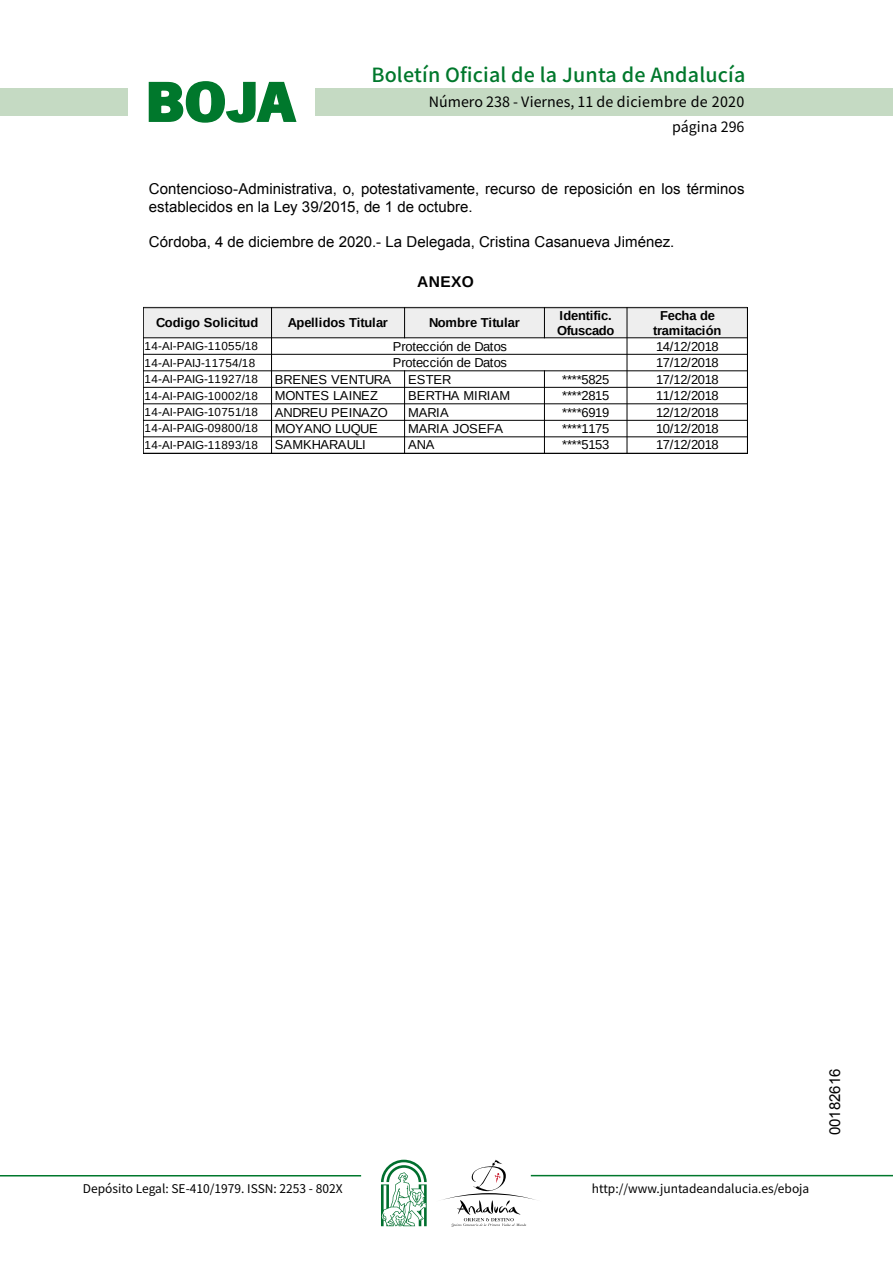
<style>
.page{position:relative;width:893px;height:1263px;background:#fff}
.page>*{position:absolute;margin:0;border:0;box-sizing:border-box;transform-origin:0 0}
.t1{font:700 57.75px "News Got T";color:#00782c;scale:1.14 1}
.t2{font:500 19.5px "Noto Sans HK";letter-spacing:.01em;color:#00782c}
.t3{font:700 15.45px "Liberation Sans";letter-spacing:.025em;color:#000}
.t4{font:15px/18px "Arial";color:#000}
.t5{font:14.25px/24.5px "Noto Sans HK";color:#000;text-align:right}
.t6{font:12.9px "Liberation Sans";letter-spacing:-.025em;color:#000}
.t7{font:700 12.9px/14.5px "Liberation Sans";letter-spacing:-.01em;color:#000}
.t8{font:12.9px "Liberation Sans";color:#000}
.t9{font:12.9px "Liberation Sans";letter-spacing:-.005em;color:#000}
.t10{font:12px "Noto Sans HK";color:#000}
.t11{font:11.7px "Liberation Sans";letter-spacing:.02em;color:#000}
</style>
<div class="page">
<div style="left:315px;top:88px;width:577px;height:28px;background:#c5dac3"></div>
<div style="left:0;top:88px;width:128px;height:28px;background:#c5dac3"></div>
<hr style="left:0;top:1175px;width:361px;height:2px;background:#00782c">
<hr style="left:531px;top:1175px;width:361px;height:1px;background:#00782c">
<svg style="left:148px;top:81px;width:149px;height:42px"></svg>
<svg style="left:442px;top:1160px;width:100px;height:67px"></svg>
<svg style="left:381px;top:1160px;width:45px;height:66px"></svg>
<div style="left:143px;top:307px;width:603px;height:30px;background:#eee"></div>
<hr style="left:143px;top:307px;width:605px;height:1px;background:#000">
<hr style="left:143px;top:307px;width:1px;height:147px;background:#000">
<hr style="left:271px;top:307px;width:1px;height:147px;background:#000">
<hr style="left:404px;top:307px;width:1px;height:31px;background:#000">
<hr style="left:544px;top:307px;width:1px;height:31px;background:#000">
<hr style="left:626px;top:307px;width:1px;height:147px;background:#000">
<hr style="left:747px;top:307px;width:1px;height:147px;background:#000">
<hr style="left:143px;top:337px;width:605px;height:1px;background:#000">
<hr style="left:143px;top:354px;width:605px;height:1px;background:#000">
<hr style="left:143px;top:370px;width:605px;height:1px;background:#000">
<hr style="left:404px;top:370px;width:1px;height:84px;background:#000">
<hr style="left:544px;top:370px;width:1px;height:84px;background:#000">
<hr style="left:143px;top:387px;width:605px;height:1px;background:#000">
<hr style="left:143px;top:403px;width:605px;height:1px;background:#000">
<hr style="left:143px;top:420px;width:605px;height:1px;background:#000">
<hr style="left:143px;top:436px;width:605px;height:1px;background:#000">
<hr style="left:143px;top:453px;width:605px;height:1px;background:#000">
<h1 class="t1" style="left:145px;top:68px;width:133px">BOJA</h1>
<h2 class="t2" style="left:371px;top:64px;width:375px">Boletín Oficial de la Junta de Andalucía</h2>
<p class="t5" style="left:429px;top:90px;width:317px">Número 238 - Viernes, 11 de diciembre de 2020 página 296</p>
<p class="t4" style="left:149px;top:180px;width:597px">Contencioso-Administrativa, o, potestativamente, recurso de reposición en los términos establecidos en la Ley 39/2015, de 1 de octubre.</p>
<p class="t4" style="left:149px;top:233px;width:527px">Córdoba, 4 de diciembre de 2020.- La Delegada, Cristina Casanueva Jiménez.</p>
<p class="t3" style="left:417px;top:276px;width:58px">ANEXO</p>
<p class="t7" style="left:156px;top:317px;width:103px">Codigo Solicitud</p>
<p class="t7" style="left:288px;top:317px;width:102px">Apellidos Titular</p>
<p class="t7" style="left:429px;top:317px;width:92px">Nombre Titular</p>
<p class="t11" style="left:145px;top:342px;width:115px">14-AI-PAIG-11055/18</p>
<p class="t6" style="left:393px;top:341px;width:116px">Protección de Datos</p>
<p class="t6" style="left:656px;top:341px;width:64px">14/12/2018</p>
<p class="t11" style="left:145px;top:358px;width:112px">14-AI-PAIJ-11754/18</p>
<p class="t6" style="left:393px;top:358px;width:116px">Protección de Datos</p>
<p class="t6" style="left:656px;top:358px;width:64px">17/12/2018</p>
<p class="t11" style="left:145px;top:374px;width:115px">14-AI-PAIG-11927/18</p>
<p class="t6" style="left:275px;top:374px;width:118px">BRENES VENTURA</p>
<p class="t6" style="left:408px;top:374px;width:45px">ESTER</p>
<p class="t6" style="left:562px;top:374px;width:49px">****5825</p>
<p class="t6" style="left:656px;top:374px;width:64px">17/12/2018</p>
<p class="t11" style="left:145px;top:391px;width:115px">14-AI-PAIG-10002/18</p>
<p class="t6" style="left:275px;top:391px;width:105px">MONTES LAINEZ</p>
<p class="t8" style="left:408px;top:391px;width:104px">BERTHA MIRIAM</p>
<p class="t6" style="left:562px;top:391px;width:49px">****2815</p>
<p class="t6" style="left:656px;top:391px;width:64px">11/12/2018</p>
<p class="t11" style="left:145px;top:407px;width:115px">14-AI-PAIG-10751/18</p>
<p class="t8" style="left:275px;top:407px;width:114px">ANDREU PEINAZO</p>
<p class="t6" style="left:408px;top:407px;width:42px">MARIA</p>
<p class="t6" style="left:562px;top:407px;width:49px">****6919</p>
<p class="t6" style="left:656px;top:407px;width:64px">12/12/2018</p>
<p class="t11" style="left:145px;top:424px;width:115px">14-AI-PAIG-09800/18</p>
<p class="t6" style="left:275px;top:423px;width:104px">MOYANO LUQUE</p>
<p class="t8" style="left:408px;top:423px;width:96px">MARIA JOSEFA</p>
<p class="t6" style="left:562px;top:423px;width:49px">****1175</p>
<p class="t6" style="left:656px;top:423px;width:64px">10/12/2018</p>
<p class="t11" style="left:145px;top:440px;width:115px">14-AI-PAIG-11893/18</p>
<p class="t9" style="left:275px;top:440px;width:92px">SAMKHARAULI</p>
<p class="t6" style="left:408px;top:440px;width:28px">ANA</p>
<p class="t6" style="left:562px;top:440px;width:49px">****5153</p>
<p class="t6" style="left:656px;top:440px;width:64px">17/12/2018</p>
<p class="t7" style="left:557px;top:310px;width:59px">Identific.<br>Ofuscado</p>
<p class="t7" style="left:653px;top:310px;width:70px;text-align:center">Fecha de tramitación</p>
<p class="t10" style="left:83px;top:1181px;width:261px">Depósito Legal: SE-410/1979. ISSN: 2253 - 802X</p>
<p class="t10" style="left:592px;top:1181px;width:219px">http://www.juntadeandalucia.es/eboja</p>
<p class="t4" style="left:826px;top:1135px;width:68px;rotate:-90deg">00182616</p>
</div>
